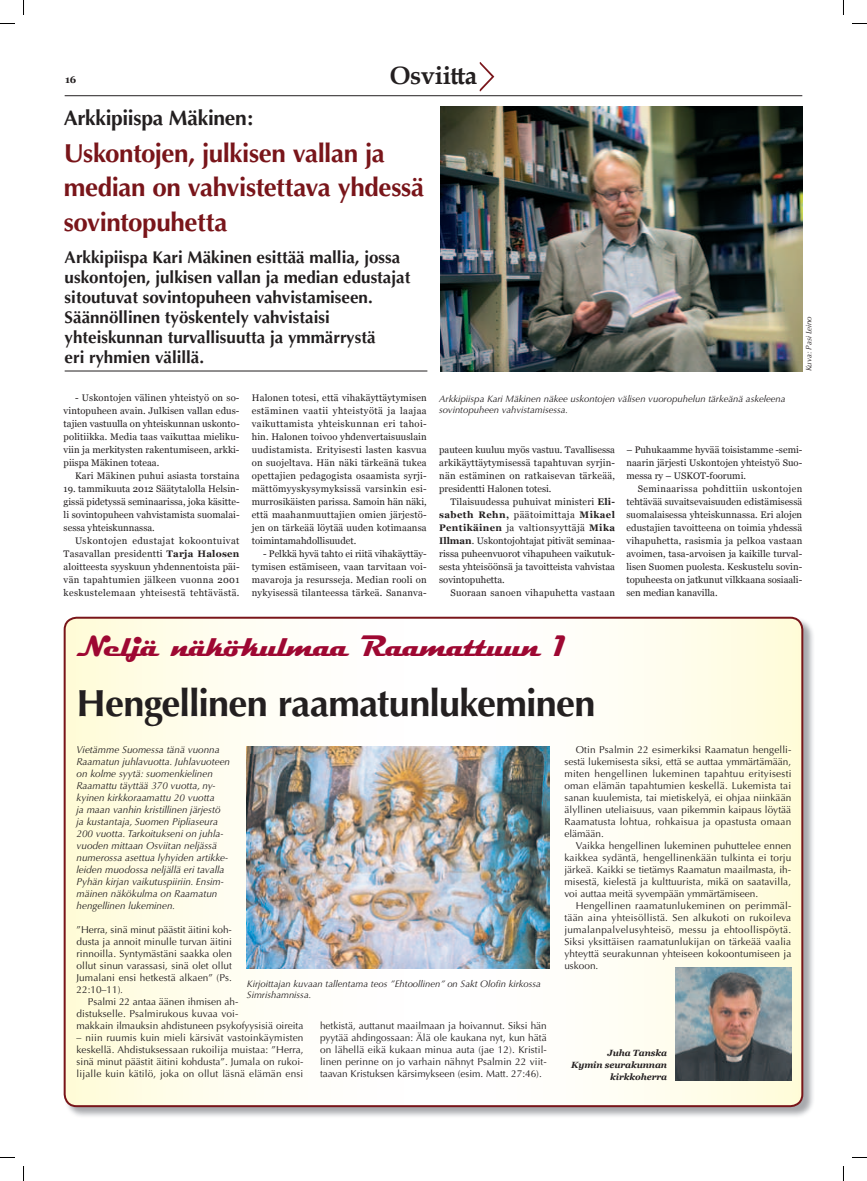
<style>
.page{position:relative;width:867px;height:1181px;background:#fff}
.page>*{position:absolute;margin:0;border:0;box-sizing:border-box;transform-origin:0 0}
.t1{font:700 37.8px "Optima";letter-spacing:-.02em;color:#231f20}
.t2{font:700 30px "Magneto";letter-spacing:-.06em;color:#9e0832}
.t3{font:700 26px/34.5px "Optima";letter-spacing:-.02em;color:#79151a}
.t4{font:700 25px "Book Antiqua";letter-spacing:-.01em;color:#231f20}
.t5{font:700 21px "Optima";letter-spacing:-.015em;color:#231f20}
.t6{font:700 17px/20px "Optima";color:#231f20}
.t7{font:10px/12px "Optima";letter-spacing:.01em;color:#231f20;text-align:justify}
.t8{font:italic 10px/12px "Optima";color:#231f20}
.t9{font:700 10px "Georgia";color:#231f20}
.t10{font:9.5px/13px "Georgia";letter-spacing:.005em;color:#231f20;text-align:justify}
.t11{font:italic 9.5px/11px "Optima";color:#231f20}
.t12{font:9.5px "Georgia";letter-spacing:.025em;color:#231f20}
.t13{font:italic 700 9px/12px "Georgia";letter-spacing:-.01em;color:#231f20;text-align:right}
.t14{font:italic 8px "Optima";color:#231f20}
.s1{font-weight:700}
.s2{font-style:italic}
</style>
<div class="page">
<hr style="left:65px;top:95px;width:737px;height:1px;background:#231f20">
<img style="left:461px;top:62px;width:52px;height:35px">
<svg style="left:461px;top:65px;width:16px;height:19px"></svg>
<img style="left:64px;top:617px;width:749px;height:500px">
<svg style="left:65px;top:618px;width:737px;height:488px"></svg>
<hr style="left:65px;top:370px;width:362px;height:1px;background:#231f20">
<img style="left:246px;top:746px;width:303px;height:222px">
<img style="left:675px;top:967px;width:115px;height:113px">
<img style="left:440px;top:106px;width:362px;height:266px">
<svg style="left:0;top:23px;width:15px;height:1px"></svg>
<svg style="left:852px;top:23px;width:14px;height:1px"></svg>
<svg style="left:0;top:1157px;width:15px;height:1px"></svg>
<svg style="left:852px;top:1157px;width:14px;height:1px"></svg>
<svg style="left:23px;top:0;width:1px;height:15px"></svg>
<svg style="left:23px;top:1166px;width:1px;height:15px"></svg>
<svg style="left:843px;top:0;width:1px;height:15px"></svg>
<svg style="left:843px;top:1166px;width:1px;height:15px"></svg>
<p class="t9" style="left:65px;top:74px;width:13px">16</p>
<h3 class="t4" style="left:389px;top:58px;width:89px">Osviitta</h3>
<h3 class="t5" style="left:64px;top:106px;width:191px">Arkkipiispa Mäkinen:</h3>
<h3 class="t3" style="left:64px;top:136px;width:362px">Uskontojen, julkisen vallan ja median on vahvistettava yhdessä sovintopuhetta</h3>
<p class="t6" style="left:65px;top:248px;width:347px">Arkkipiispa Kari Mäkinen esittää mallia, jossa uskontojen, julkisen vallan ja median edustajat sitoutuvat sovintopuheen vahvistamiseen.<br>Säännöllinen työskentely vahvistaisi yhteiskunnan turvallisuutta ja ymmärrystä<br>eri ryhmien välillä.</p>
<p class="t14" style="left:803px;top:371px;width:57px;rotate:-90deg">Kuva: Pasi Leino</p>
<p class="t10" style="left:64px;top:391px;width:177px;text-indent:11px">- Uskontojen välinen yhteistyö on so&shy;vintopuheen avain. Julkisen vallan edus&shy;tajien vastuulla on yhteiskunnan uskonto&shy;politiikka. Media taas vaikuttaa mieliku&shy;viin ja merkitysten rakentumiseen, arkki&shy;piispa Mäkinen toteaa.</p>
<p class="t10" style="left:75px;top:469px;width:166px">Kari Mäkinen puhui asiasta torstaina</p>
<p class="t10" style="left:64px;top:482px;width:177px">19. tammikuuta 2012 Säätytalolla Helsin&shy;gissä pidetyssä seminaarissa, joka käsitte&shy;li sovintopuheen vahvistamista suomalai&shy;sessa yhteiskunnassa.</p>
<p class="t10" style="left:64px;top:534px;width:177px;text-indent:11px">Uskontojen edustajat kokoontuivat Tasavallan presidentti <span class="s1">Tarja Halosen </span>aloitteesta syyskuun yhdennentoista päi&shy;vän tapahtumien jälkeen vuonna 2001 keskustelemaan yhteisestä tehtävästä.</p>
<p class="t10" style="left:252px;top:391px;width:176px">Halonen totesi, että vihakäyttäytymisen estäminen vaatii yhteistyötä ja laajaa vaikuttamista yhteiskunnan eri tahoi&shy;hin. Halonen toivoo yhdenvertaisuuslain uudistamista. Erityisesti lasten kasvua on suojeltava. Hän näki tärkeänä tukea opettajien pedagogista osaamista syrji&shy;mättömyyskysymyksissä varsinkin esi&shy;murrosikäisten parissa. Samoin hän näki, että maahanmuuttajien omien järjestö&shy;jen on tärkeää löytää uuden kotimaansa toimintamahdollisuudet.</p>
<p class="t10" style="left:252px;top:547px;width:176px;text-indent:11px">- Pelkkä hyvä tahto ei riitä vihakäyttäy&shy;tymisen estämiseen, vaan tarvitaan voi&shy;mavaroja ja resursseja. Median rooli on nykyisessä tilanteessa tärkeä. Sananva-</p>
<h2 class="t2" style="left:77px;top:628px;width:491px">Neljä näkökulmaa Raamattuun 1</h2>
<h1 class="t1" style="left:77px;top:681px;width:520px">Hengellinen raamatunlukeminen</h1>
<p class="t11" style="left:439px;top:393px;width:348px">Arkkipiispa Kari Mäkinen näkee uskontojen välisen vuoropuhelun tärkeänä askeleena sovintopuheen vahvistamisessa.</p>
<p class="t10" style="left:439px;top:443px;width:177px">pauteen kuuluu myös vastuu. Tavallisessa arkikäyttäytymisessä tapahtuvan syrjin&shy;nän estäminen on ratkaisevan tärkeää, presidentti Halonen totesi.</p>
<p class="t10" style="left:439px;top:495px;width:177px;text-indent:11px">Tilaisuudessa puhuivat ministeri <span class="s1">Eli&shy;sabeth Rehn,</span> päätoimittaja <span class="s1">Mikael Pentikäinen</span> ja valtionsyyttäjä <span class="s1">Mika Illman</span>. Uskontojohtajat pitivät seminaa&shy;rissa puheenvuorot vihapuheen vaikutuk&shy;sesta yhteisöönsä ja tavoitteista vahvistaa sovintopuhetta.</p>
<p class="t12" style="left:450px;top:587px;width:166px">Suoraan sanoen vihapuhetta vastaan</p>
<p class="t10" style="left:626px;top:443px;width:177px">– Puhukaamme hyvää toisistamme -semi&shy;naarin järjesti Uskontojen yhteistyö Suo&shy;messa ry – USKOT-foorumi.</p>
<p class="t10" style="left:626px;top:482px;width:177px;text-indent:11px">Seminaarissa pohdittiin uskontojen tehtävää suvaitsevaisuuden edistämisessä suomalaisessa yhteiskunnassa. Eri alojen edustajien tavoitteena on toimia yhdessä vihapuhetta, rasismia ja pelkoa vastaan avoimen, tasa-arvoisen ja kaikille turval&shy;lisen Suomen puolesta. Keskustelu sovin&shy;topuheesta on jatkunut vilkkaana sosiaali&shy;sen median kanavilla.</p>
<p class="t8" style="left:77px;top:744px;width:155px">Vietämme Suomessa tänä vuonna Raamatun juhlavuotta. Juhlavuoteen on kolme syytä: suomenkielinen Raamattu täyttää 370 vuotta, ny&shy;kyinen kirkkoraamattu 20 vuotta<br>ja maan vanhin kristillinen järjestö ja kustantaja, Suomen Pipliaseura 200 vuotta. Tarkoitukseni on juhla&shy;vuoden mittaan Osviitan neljässä numerossa asettua lyhyiden artikke&shy;leiden muodossa neljällä eri tavalla Pyhän kirjan vaikutuspiiriin. Ensim&shy;mäinen näkökulma on Raamatun hengellinen lukeminen.</p>
<p class="t7" style="left:77px;top:924px;width:157px">”Herra, sinä minut päästit äitini koh&shy;dusta ja annoit minulle turvan äitini rinnoilla. Syntymästäni saakka olen ollut sinun varassasi, sinä olet ollut Jumalani ensi hetkestä alkaen” (Ps.<br>22:10–11)<span class="s2">.</span></p>
<p class="t7" style="left:77px;top:996px;width:228px;text-align:left;text-indent:11px">Psalmi 22 antaa äänen ihmisen ah-<br>distukselle. Psalmirukous kuvaa voi-<br>makkain ilmauksin ahdistuneen psykofyysisiä oireita</p>
<p class="t7" style="left:77px;top:1032px;width:228px">– niin ruumis kuin mieli kärsivät vastoinkäymisten keskellä. Ahdistuksessaan rukoilija muistaa: ”Herra, sinä minut päästit äitini kohdusta”. Jumala on rukoi&shy;lijalle kuin kätilö, joka on ollut läsnä elämän ensi</p>
<p class="t11" style="left:247px;top:978px;width:295px">Kirjoittajan kuvaan tallentama teos ”Ehtoollinen” on Sakt Olofin kirkossa<br>Simrishamnissa.</p>
<p class="t7" style="left:320px;top:1020px;width:228px">hetkistä, auttanut maailmaan ja hoivannut. Siksi hän pyytää ahdingossaan: Älä ole kaukana nyt, kun hätä on lähellä eikä kukaan minua auta (jae 12). Kristil&shy;linen perinne on jo varhain nähnyt Psalmin 22 viit&shy;taavan Kristuksen kärsimykseen (esim. Matt. 27:46).</p>
<p class="t7" style="left:564px;top:744px;width:228px;text-indent:11px">Otin Psalmin 22 esimerkiksi Raamatun hengelli&shy;sestä lukemisesta siksi, että se auttaa ymmärtämään, miten hengellinen lukeminen tapahtuu erityisesti oman elämän tapahtumien keskellä. Lukemista tai sanan kuulemista, tai mietiskelyä, ei ohjaa niinkään älyllinen uteliaisuus, vaan pikemmin kaipaus löytää Raamatusta lohtua, rohkaisua ja opastusta omaan elämään.</p>
<p class="t7" style="left:564px;top:840px;width:228px;text-indent:11px">Vaikka hengellinen lukeminen puhuttelee ennen kaikkea sydäntä, hengellinenkään tulkinta ei torju järkeä. Kaikki se tietämys Raamatun maailmasta, ih&shy;misestä, kielestä ja kulttuurista, mikä on saatavilla, voi auttaa meitä syvempään ymmärtämiseen.</p>
<p class="t7" style="left:564px;top:900px;width:228px;text-indent:11px">Hengellinen raamatunlukeminen on perimmäl&shy;tään aina yhteisöllistä. Sen alkukoti on rukoileva jumalanpalvelusyhteisö, messu ja ehtoollispöytä.<br>Siksi yksittäisen raamatunlukijan on tärkeää vaalia yhteyttä seurakunnan yhteiseen kokoontumiseen ja uskoon.</p>
<p class="t13" style="left:571px;top:1046px;width:97px">Juha Tanska<br>Kymin seurakunnan kirkkoherra</p>
</div>
